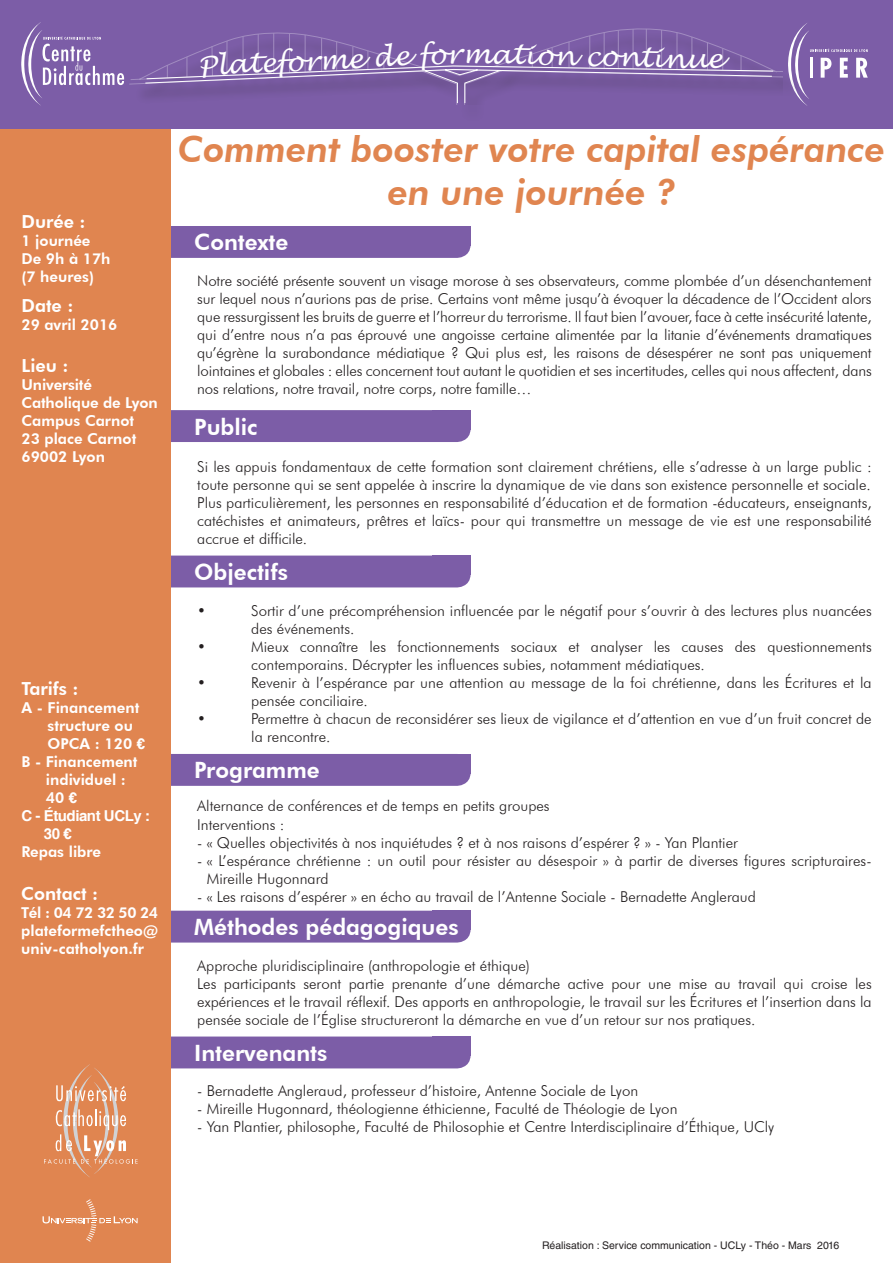
<style>
.page{position:relative;width:893px;height:1263px;background:#fff}
.page>*{position:absolute;margin:0;border:0;box-sizing:border-box;transform-origin:0 0}
.t1{font:italic 800 36px/43.2px "Futura BT";color:#e08550;text-align:center}
.t2{font:italic 27px "Lucida Handwriting";color:#fff}
.t3{font:800 22.5px "Futura BT";color:#fff}
.t4{font:800 18px "Futura BT";color:#fff}
.t5{font:300 15px/18px "Futura BT";color:#231f20}
.t6{font:800 15px/18px "Futura BT";color:#fff}
.t7{font:700 15px/18px "Helvetica";letter-spacing:-.03em;color:#fff}
.t8{font:10.5px "Helvetica LT Std";color:#231f20}
.s1{font-family:"Helvetica";font-weight:700}
</style>
<div class="page">
<div style="left:432px;top:226px;width:39px;height:19px;background:#7c5da7"></div>
<div style="left:152px;top:226px;width:319px;height:32px;background:#7c5da7;border-radius:14px"></div>
<div style="left:432px;top:410px;width:39px;height:20px;background:#7c5da7"></div>
<div style="left:152px;top:410px;width:319px;height:32px;background:#7c5da7;border-radius:14px"></div>
<div style="left:432px;top:556px;width:39px;height:19px;background:#7c5da7"></div>
<div style="left:152px;top:556px;width:319px;height:31px;background:#7c5da7;border-radius:14px"></div>
<div style="left:432px;top:754px;width:39px;height:19px;background:#7c5da7"></div>
<div style="left:152px;top:754px;width:319px;height:32px;background:#7c5da7;border-radius:14px"></div>
<div style="left:432px;top:911px;width:39px;height:19px;background:#7c5da7"></div>
<div style="left:152px;top:911px;width:319px;height:31px;background:#7c5da7;border-radius:14px"></div>
<div style="left:432px;top:1036px;width:39px;height:20px;background:#7c5da7"></div>
<div style="left:152px;top:1036px;width:319px;height:32px;background:#7c5da7;border-radius:14px"></div>
<div style="left:0;top:94px;width:170px;height:1169px;background:#e08550"></div>
<div style="left:0;top:0;width:893px;height:128px;background:#7c5da7"></div>
<svg style="left:797px;top:23px;width:71px;height:83px"></svg>
<svg style="left:21px;top:22px;width:103px;height:84px"></svg>
<svg style="left:43px;top:1199px;width:95px;height:43px"></svg>
<div style="left:134px;top:33px;width:668px;height:91px;background:#7c5da7"></div>
<svg style="left:129px;top:70px;width:653px;height:35px"></svg>
<svg style="left:44px;top:1064px;width:94px;height:113px"></svg>
<svg style="left:145px;top:28px;width:628px;height:75px"></svg>
<h2 class="t2" style="left:227px;top:49px;width:236px;rotate:-3deg">ateforme de for</h2>
<h2 class="t2" style="left:462px;top:38px;width:262px;rotate:1deg">mation continue</h2>
<p class="t4" style="left:21px;top:210px;width:66px">Durée :</p>
<p class="t6" style="left:21px;top:231px;width:90px">1 journée<br>De 9h à 17h (7 heures)</p>
<p class="t4" style="left:21px;top:295px;width:54px">Date :</p>
<p class="t6" style="left:21px;top:316px;width:97px">29 avril 2016</p>
<p class="t4" style="left:21px;top:355px;width:49px">Lieu :</p>
<p class="t6" style="left:21px;top:376px;width:138px">Université<br>Catholique de Lyon<br>Campus Carnot<br>23 place Carnot<br>69002 Lyon</p>
<p class="t4" style="left:21px;top:677px;width:59px">Tarifs :</p>
<p class="t6" style="left:21px;top:698px;width:119px">A - Financement</p>
<p class="t6" style="left:48px;top:716px;width:87px">structure ou</p>
<p class="t6" style="left:48px;top:734px;width:99px">OPCA : 120 <span class="s1">€</span></p>
<p class="t6" style="left:21px;top:752px;width:118px">B - Financement</p>
<p class="t6" style="left:46px;top:770px;width:82px">individuel :</p>
<p class="t6" style="left:46px;top:788px;width:33px">40 <span class="s1">€</span></p>
<p class="t7" style="left:44px;top:807px;width:108px;text-indent:-22px">C - Étudiant UCLy :<br>30 €</p>
<p class="t6" style="left:21px;top:842px;width:81px">Repas libre</p>
<p class="t4" style="left:21px;top:882px;width:78px">Contact :</p>
<p class="t6" style="left:21px;top:903px;width:138px;text-align:justify">Tél : 04 72 32 50 24 plateformefctheo@ univ-catholyon.fr</p>
<h1 class="t1" style="left:178px;top:128px;width:709px">Comment booster votre capital espérance en une journée ?</h1>
<h3 class="t3" style="left:194px;top:229px;width:96px">Contexte</h3>
<p class="t5" style="left:197px;top:272px;width:676px;text-align:justify">Notre société présente souvent un visage morose à ses observateurs, comme plombée d’un désenchantement sur lequel nous n’aurions pas de prise. Certains vont même jusqu’à évoquer la décadence de l’Occident alors que ressurgissent les bruits de guerre et l’horreur du terrorisme. Il faut bien l’avouer, face à cette insécurité latente, qui d’entre nous n’a pas éprouvé une angoisse certaine alimentée par la litanie d’événements dramatiques qu’égrène la surabondance médiatique ? Qui plus est, les raisons de désespérer ne sont pas uniquement lointaines et globales : elles concernent tout autant le quotidien et ses incertitudes, celles qui nous affectent, dans nos relations, notre travail, notre corps, notre famille…</p>
<h3 class="t3" style="left:194px;top:413px;width:65px">Public</h3>
<p class="t5" style="left:197px;top:457px;width:676px;text-align:justify">Si les appuis fondamentaux de cette formation sont clairement chrétiens, elle s’adresse à un large public : toute personne qui se sent appelée à inscrire la dynamique de vie dans son existence personnelle et sociale.<br>Plus particulièrement, les personnes en responsabilité d’éducation et de formation -éducateurs, enseignants, catéchistes et animateurs, prêtres et laïcs- pour qui transmettre un message de vie est une responsabilité accrue et difficile.</p>
<h3 class="t3" style="left:194px;top:558px;width:95px">Objectifs</h3>
<p class="t5" style="left:197px;top:601px;width:10px">•</p>
<p class="t5" style="left:251px;top:601px;width:622px">Sortir d’une précompréhension influencée par le négatif pour s’ouvrir à des lectures plus nuancées des événements.</p>
<p class="t5" style="left:197px;top:637px;width:10px">•</p>
<p class="t5" style="left:251px;top:637px;width:622px">Mieux connaître les fonctionnements sociaux et analyser les causes des questionnements contemporains. Décrypter les influences subies, notamment médiatiques.</p>
<p class="t5" style="left:197px;top:673px;width:10px">•</p>
<p class="t5" style="left:251px;top:673px;width:622px">Revenir à l’espérance par une attention au message de la foi chrétienne, dans les Écritures et la pensée conciliaire.</p>
<p class="t5" style="left:197px;top:709px;width:10px">•</p>
<p class="t5" style="left:251px;top:709px;width:622px">Permettre à chacun de reconsidérer ses lieux de vigilance et d’attention en vue d’un fruit concret de la rencontre.</p>
<h3 class="t3" style="left:194px;top:757px;width:127px">Programme</h3>
<p class="t5" style="left:197px;top:797px;width:354px">Alternance de conférences et de temps en petits groupes<br>Interventions :</p>
<p class="t5" style="left:197px;top:833px;width:542px">- « Quelles objectivités à nos inquiétudes ? et à nos raisons d’espérer ? » - Yan Plantier</p>
<p class="t5" style="left:207px;top:851px;width:666px;text-indent:-10px">- « L’espérance chrétienne : un outil pour résister au désespoir » à partir de diverses figures scripturaires-<br>Mireille Hugonnard</p>
<p class="t5" style="left:197px;top:887px;width:560px">- « Les raisons d’espérer » en écho au travail de l’Antenne Sociale - Bernadette Angleraud</p>
<h3 class="t3" style="left:194px;top:913px;width:266px">Méthodes pédagogiques</h3>
<p class="t5" style="left:197px;top:956px;width:676px">Approche pluridisciplinaire (anthropologie et éthique)<br>Les participants seront partie prenante d’une démarche active pour une mise au travail qui croise les expériences et le travail réflexif. Des apports en anthropologie, le travail sur les Écritures et l’insertion dans la pensée sociale de l’Église structureront la démarche en vue d’un retour sur nos pratiques.</p>
<h3 class="t3" style="left:194px;top:1039px;width:135px">Intervenants</h3>
<p class="t5" style="left:197px;top:1081px;width:442px">- Bernadette Angleraud, professeur d’histoire, Antenne Sociale de Lyon</p>
<p class="t5" style="left:197px;top:1099px;width:482px">- Mireille Hugonnard, théologienne éthicienne, Faculté de Théologie de Lyon</p>
<p class="t5" style="left:197px;top:1117px;width:578px">- Yan Plantier, philosophe, Faculté de Philosophie et Centre Interdisciplinaire d’Éthique, UCly</p>
<p class="t8" style="left:542px;top:1239px;width:299px">Réalisation : Service communication - UCLy - Théo - Mars 2016</p>
</div>
